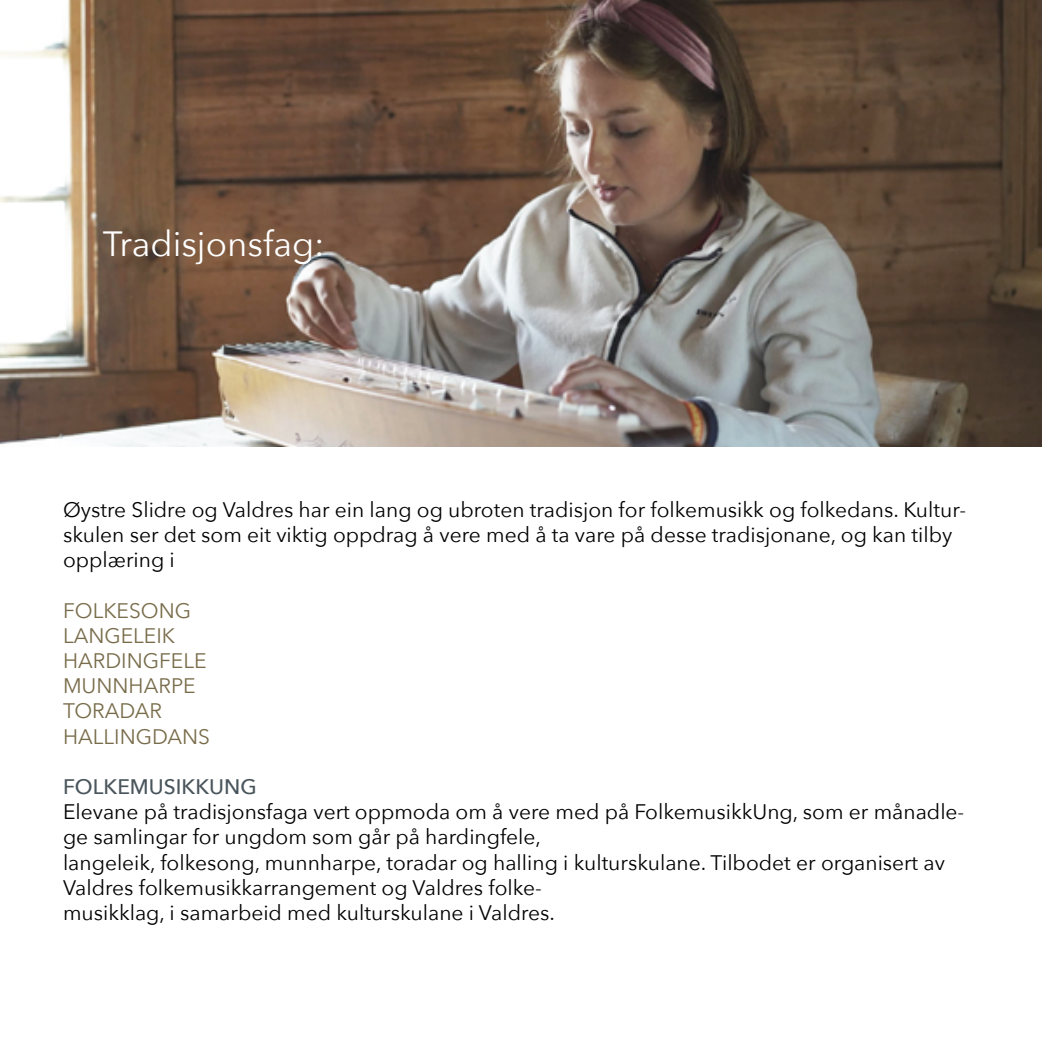
<style>
.page{position:relative;width:1042px;height:1042px;background:#fff}
.page>*{position:absolute;margin:0;border:0;box-sizing:border-box;transform-origin:0 0}
.t1{font:35px "Avenir Next";color:#fff}
.t2{font:21px/25.2px "Avenir Next";color:#000}
.t3{font:21px/25.2px "Avenir Next";color:#786c4a}
.t4{font:500 21px "Avenir Next";color:#49555b}
</style>
<div class="page">
<img style="left:0;top:0;width:1042px;height:446px">
<h1 class="t1" style="left:103px;top:214px;width:223px">Tradisjonsfag:</h1>
<p class="t2" style="left:63px;top:496px;width:904px">Øystre Slidre og Valdres har ein lang og ubroten tradisjon for folkemusikk og folkedans. Kultur&shy;skulen ser det som eit viktig oppdrag å vere med å ta vare på desse tradisjonane, og kan tilby opplæring i</p>
<p class="t3" style="left:63px;top:597px;width:149px">FOLKESONG<br>LANGELEIK<br>HARDINGFELE<br>MUNNHARPE<br>TORADAR<br>HALLINGDANS</p>
<p class="t4" style="left:63px;top:769px;width:195px">FOLKEMUSIKKUNG</p>
<p class="t2" style="left:63px;top:798px;width:903px">Elevane på tradisjonsfaga vert oppmoda om å vere med på FolkemusikkUng, som er månadle&shy;ge samlingar for ungdom som går på hardingfele,<br>langeleik, folkesong, munnharpe, toradar og halling i kulturskulane. Tilbodet er organisert av Valdres folkemusikkarrangement og Valdres folke-<br>musikklag, i samarbeid med kulturskulane i Valdres.</p>
</div>
